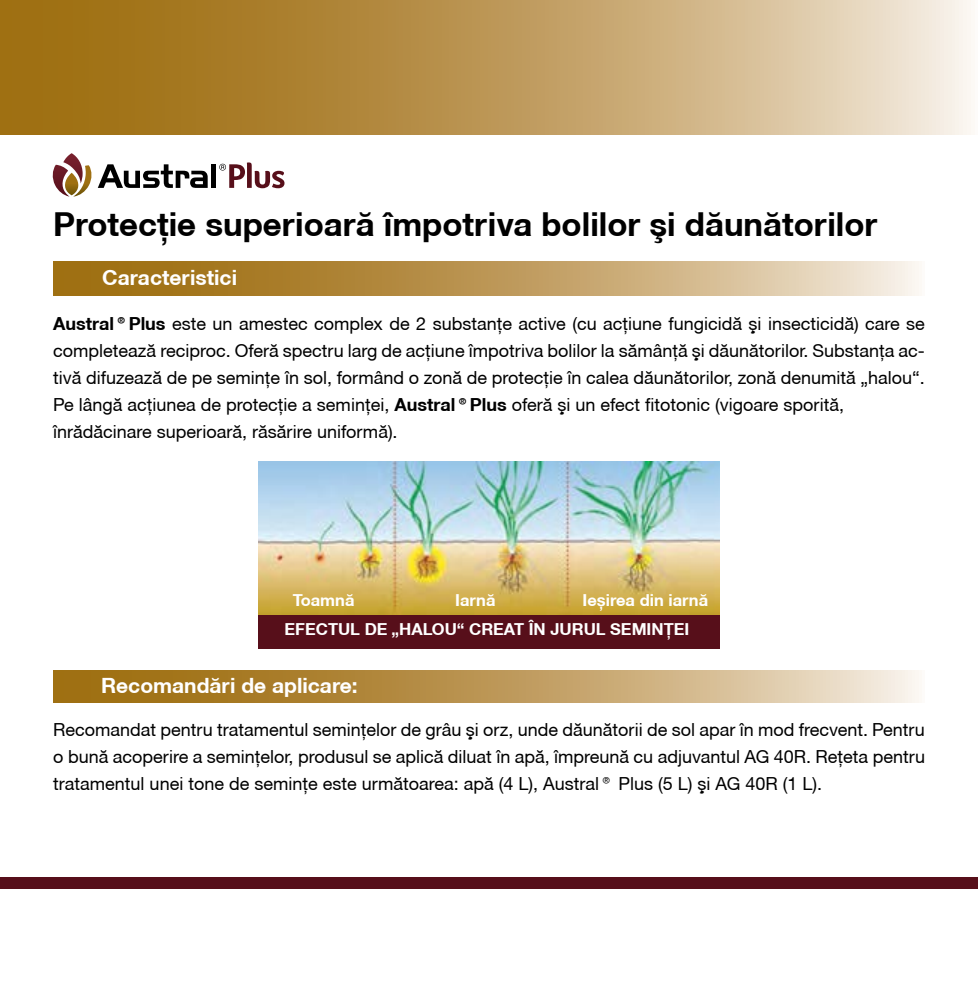
<style>
.page{position:relative;width:978px;height:1000px;background:#fff}
.page>*{position:absolute;margin:0;border:0;box-sizing:border-box;transform-origin:0 0}
.t1{font:700 33px "Helvetica Neue CE";color:#000}
.t2{font:700 21px "Helvetica Neue CE";color:#fff}
.t3{font:18px/27px "Helvetica Neue CE";color:#000}
.t4{font:700 16.5px/28.2px "Helvetica CE55 Roman RO";color:#fff}
.s1{font-weight:700}
</style>
<div class="page">
<svg style="left:53px;top:261px;width:866px;height:34px;background:#c09e62"></svg>
<svg style="left:53px;top:670px;width:866px;height:32px;background:#c09e61"></svg>
<svg style="left:52px;top:153px;width:40px;height:43px"></svg>
<svg style="left:98px;top:164px;width:110px;height:24px"></svg>
<div style="left:211px;top:164px;width:5px;height:24px;background:#000"></div>
<svg style="left:219px;top:162px;width:65px;height:26px"></svg>
<img style="left:259px;top:461px;width:461px;height:154px">
<div style="left:259px;top:615px;width:461px;height:33px;background:#570f1a"></div>
<svg style="left:0;top:0;width:971px;height:134px;background:#c09e62"></svg>
<div style="left:0;top:876px;width:978px;height:93px;background:#570f1a"></div>
<div style="left:0;top:889px;width:978px;height:110px;background:#fff"></div>
<h1 class="t1" style="left:53px;top:204px;width:826px">Protecţie superioară împotriva bolilor şi dăunătorilor</h1>
<p class="t2" style="left:102px;top:264px;width:136px">Caracteristici</p>
<p class="t3" style="left:53px;top:310px;width:873px"><span class="s1">Austral®Plus</span> este un amestec complex de 2 substanţe active (cu acţiune fungicidă şi insecticidă) care se completează reciproc. Oferă spectru larg de acţiune împotriva bolilor la sămânţă şi dăunătorilor. Substanţa ac&shy;tivă difuzează de pe seminţe în sol, formând o zonă de protecţie în calea dăunătorilor, zonă denumită „halou“.<br>Pe lângă acţiunea de protecţie a seminţei, <span class="s1">Austral®Plus</span> oferă şi un efect fitotonic (vigoare sporită, înrădăcinare superioară, răsărire uniformă).</p>
<p class="t4" style="left:285px;top:586px;width:425px;text-indent:298px">Ieşirea din iarnă<br>EFECTUL DE „HALOU“ CREAT ÎN JURUL SEMINÞEI</p>
<p class="t4" style="left:293px;top:586px;width:63px">Toamnă</p>
<p class="t4" style="left:455px;top:586px;width:42px">Iarnă</p>
<p class="t2" style="left:101px;top:672px;width:258px">Recomandări de aplicare:</p>
<p class="t3" style="left:53px;top:716px;width:873px;text-align:justify">Recomandat pentru tratamentul seminţelor de grâu şi orz, unde dăunătorii de sol apar în mod frecvent. Pentru o bună acoperire a seminţelor, produsul se aplică diluat în apă, împreună cu adjuvantul AG 40R. Reţeta pentru tratamentul unei tone de seminţe este următoarea: apă (4 L), Austral® Plus (5 L) şi AG 40R (1 L).</p>
</div>
